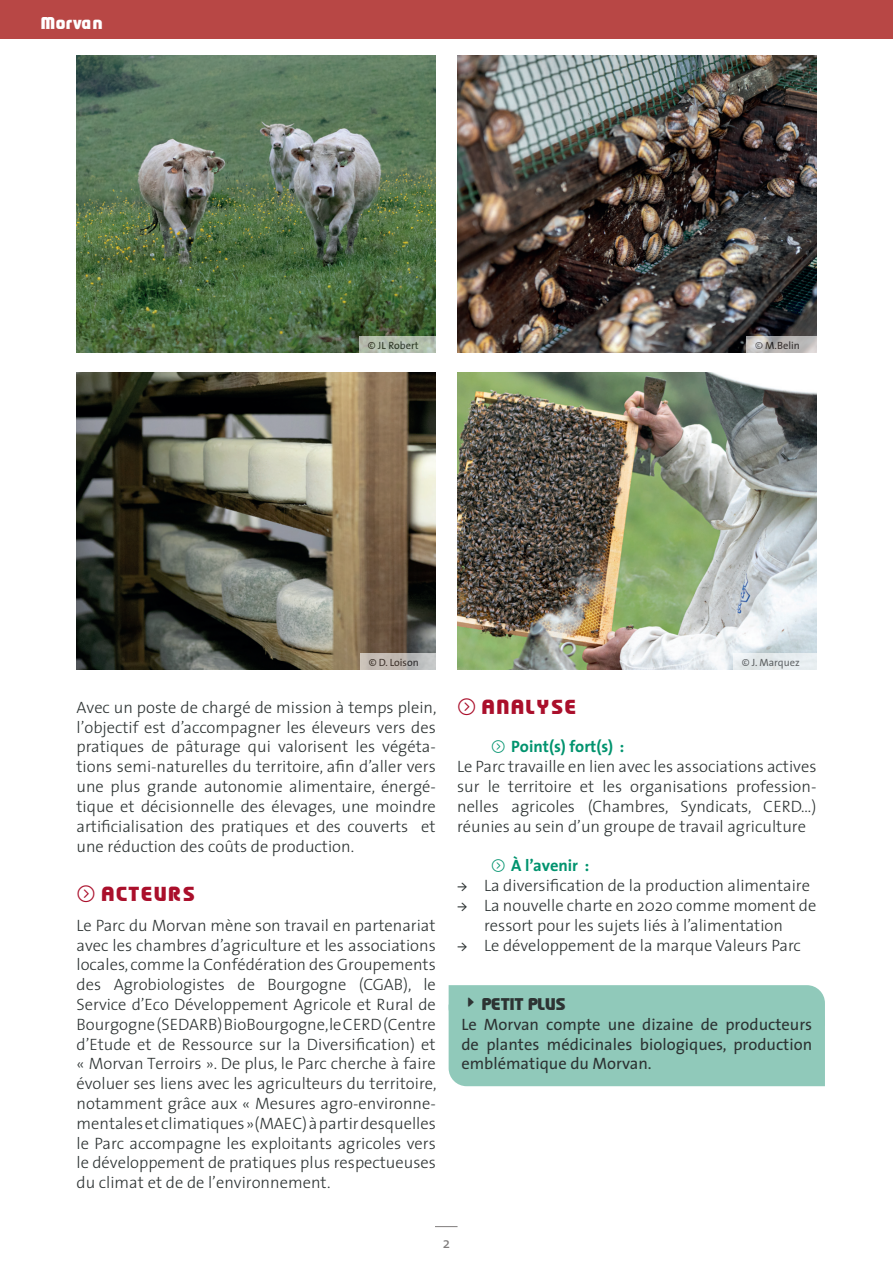
<style>
.page{position:relative;width:893px;height:1263px;background:#fff}
.page>*{position:absolute;margin:0;border:0;box-sizing:border-box;transform-origin:0 0}
.t1{font:900 18px "Prosper";letter-spacing:.1em;color:#aa0f2b}
.t2{font:300 16.5px/19.8px "The Sans";color:#2d3333;text-align:justify}
.t3{font:16.5px/19.8px "The Sans";color:#2d3333;text-align:justify}
.t4{font:700 16.5px "The Sans";color:#00936e}
.t5{font:900 15px "Prosper";color:#2d3333}
.t6{font:900 15px "Prosper";letter-spacing:.025em;color:#fff}
.t7{font:15px "The Sans";color:#807d7d}
.t8{font:10.5px "The Sans";color:#231f20}
.s1{font-family:"Source Sans Pro";font-weight:400}
</style>
<div class="page">
<svg style="left:435px;top:1226px;width:23px;height:1px"></svg>
<div style="left:0;top:0;width:893px;height:38px;background:#b84745"></div>
<img style="left:77px;top:55px;width:359px;height:298px">
<img style="left:77px;top:372px;width:359px;height:298px">
<img style="left:458px;top:55px;width:359px;height:298px">
<img style="left:458px;top:372px;width:359px;height:298px">
<svg style="left:359px;top:337px;width:77px;height:16px"></svg>
<svg style="left:360px;top:653px;width:76px;height:17px"></svg>
<div style="left:733px;top:653px;width:84px;height:17px;background:#e5ebee"></div>
<svg style="left:746px;top:337px;width:71px;height:16px"></svg>
<div style="left:449px;top:985px;width:376px;height:101px;background:#90c9ba"></div>
<p class="t6" style="left:41px;top:13px;width:63px">Morvan</p>
<p class="t8" style="left:368px;top:336px;width:52px">© JL Robert</p>
<p class="t8" style="left:755px;top:336px;width:46px">© M.Belin</p>
<p class="t8" style="left:369px;top:653px;width:52px">© D. Loison</p>
<p class="t8" style="left:742px;top:653px;width:60px">© J. Marquez</p>
<p class="t2" style="left:77px;top:697px;width:362px">Avec un poste de chargé de mission à temps plein, l’objectif est d’accompagner les éleveurs vers des pratiques de pâturage qui valorisent les végéta&shy;tions semi-naturelles du territoire, afin d’aller vers une plus grande autonomie alimentaire, énergé&shy;tique et décisionnelle des élevages, une moindre artificialisation des pratiques et des couverts et une réduction des coûts de production.</p>
<p class="t1" style="left:102px;top:882px;width:95px">ACTEURS</p>
<p class="t2" style="left:77px;top:915px;width:362px">Le Parc du Morvan mène son travail en partenariat avec les chambres d’agriculture et les associations locales, comme la Confédération des Groupements des Agrobiologistes de Bourgogne (CGAB), le Service d’Eco Développement Agricole et Rural de Bourgogne (SEDARB) BioBourgogne, le CERD (Centre d’Etude et de Ressource sur la Diversification) et « Morvan Terroirs ». De plus, le Parc cherche à faire évoluer ses liens avec les agriculteurs du territoire, notamment grâce aux « Mesures agro-environne&shy;mentales et climatiques »(MAEC) à partir desquelles le Parc accompagne les exploitants agricoles vers le développement de pratiques plus respectueuses du climat et de de l’environnement.</p>
<p class="t1" style="left:483px;top:694px;width:95px">ANALYSE</p>
<p class="t4" style="left:511px;top:733px;width:115px">Point(s) fort(s) :</p>
<p class="t2" style="left:457px;top:756px;width:361px">Le Parc travaille en lien avec les associations actives sur le territoire et les organisations profession&shy;nelles agricoles (Chambres, Syndicats, CERD…) réunies au sein d’un groupe de travail agriculture</p>
<p class="t4" style="left:511px;top:852px;width:80px">À l’avenir :</p>
<p class="t2" style="left:457px;top:875px;width:354px"><span class="s1">→</span> La diversification de la production alimentaire</p>
<p class="t2" style="left:457px;top:895px;width:361px;text-align:center"><span class="s1">→</span> La nouvelle charte en 2020 comme moment de ressort pour les sujets liés à l’alimentation</p>
<p class="t2" style="left:457px;top:934px;width:345px"><span class="s1">→</span> Le développement de la marque Valeurs Parc</p>
<p class="t5" style="left:483px;top:993px;width:85px">PETIT PLUS</p>
<p class="t3" style="left:461px;top:1014px;width:352px">Le Morvan compte une dizaine de producteurs de plantes médicinales biologiques, production emblématique du Morvan.</p>
<p class="t7" style="left:443px;top:1231px;width:9px">2</p>
</div>
